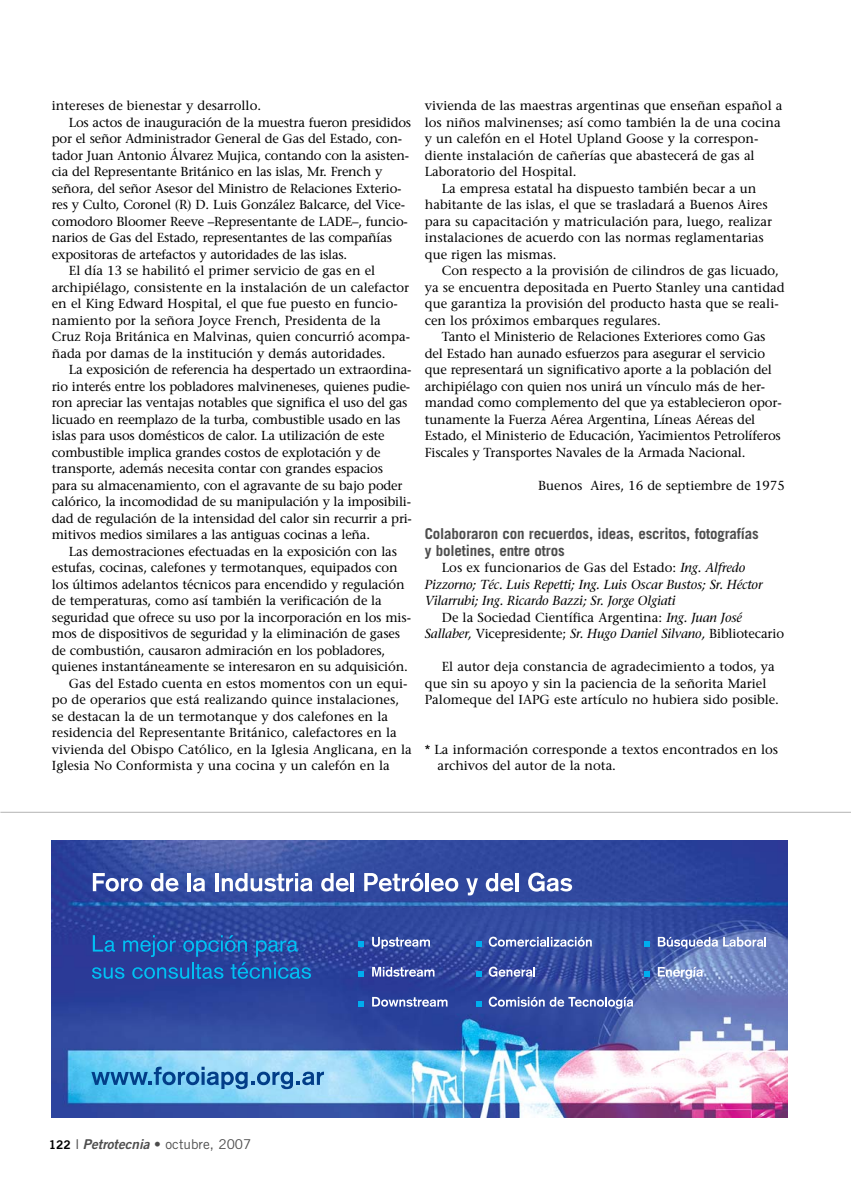
<style>
.page{position:relative;width:851px;height:1191px;background:#fff}
.page>*{position:absolute;margin:0;border:0;box-sizing:border-box;transform-origin:0 0}
.t1{font:700 15px/16.5px "Trade Gothic";letter-spacing:-.01em;color:#4d4d4d}
.t2{font:13.5px "Trade Gothic";color:#4d4d4d}
.t3{font:13.05px/16.5px "Stone Serif";letter-spacing:-.01em;color:#000}
.t4{font:italic 13.05px "Stone Serif";letter-spacing:-.01em;color:#000}
.s1{font-style:italic}
.s2{font-style:normal}
.s3{font-family:"Trade Gothic Bold Two";font-size:12px;color:#000}
.s4{font-family:"Trade Gothic Bold Two";font-style:italic}
</style>
<div class="page">
<img style="left:51px;top:840px;width:736px;height:277px">
<svg style="left:93px;top:873px;width:49px;height:18px"></svg>
<svg style="left:151px;top:873px;width:27px;height:18px"></svg>
<hr style="left:188px;top:873px;width:3px;height:18px;background:#fff">
<svg style="left:193px;top:878px;width:12px;height:13px"></svg>
<hr style="left:215px;top:873px;width:3px;height:18px;background:#fff">
<svg style="left:222px;top:873px;width:90px;height:18px"></svg>
<svg style="left:321px;top:873px;width:28px;height:18px"></svg>
<hr style="left:351px;top:873px;width:3px;height:18px;background:#fff">
<svg style="left:364px;top:873px;width:59px;height:18px"></svg>
<hr style="left:425px;top:873px;width:3px;height:18px;background:#fff">
<svg style="left:431px;top:878px;width:27px;height:13px"></svg>
<svg style="left:466px;top:878px;width:12px;height:17px"></svg>
<svg style="left:485px;top:873px;width:28px;height:18px"></svg>
<hr style="left:515px;top:873px;width:3px;height:18px;background:#fff">
<svg style="left:528px;top:872px;width:44px;height:19px"></svg>
<svg style="left:91px;top:1066px;width:233px;height:23px;background:#60a7d5"></svg>
<svg style="left:92px;top:935px;width:219px;height:44px;background:#2357aa"></svg>
<svg style="left:372px;top:937px;width:58px;height:11px"></svg>
<svg style="left:372px;top:967px;width:62px;height:9px"></svg>
<svg style="left:372px;top:997px;width:75px;height:9px"></svg>
<svg style="left:488px;top:936px;width:103px;height:10px"></svg>
<svg style="left:488px;top:966px;width:47px;height:10px"></svg>
<svg style="left:488px;top:996px;width:145px;height:12px"></svg>
<svg style="left:657px;top:937px;width:109px;height:11px"></svg>
<svg style="left:657px;top:967px;width:45px;height:11px"></svg>
<svg style="left:358px;top:940px;width:6px;height:6px"></svg>
<svg style="left:358px;top:970px;width:6px;height:6px"></svg>
<svg style="left:358px;top:1000px;width:6px;height:6px"></svg>
<svg style="left:476px;top:940px;width:6px;height:6px"></svg>
<svg style="left:476px;top:970px;width:6px;height:6px"></svg>
<svg style="left:476px;top:1000px;width:6px;height:6px"></svg>
<svg style="left:644px;top:940px;width:6px;height:6px"></svg>
<svg style="left:644px;top:970px;width:6px;height:6px"></svg>
<hr style="left:0;top:812px;width:850px;height:1px;background:#b3b3b3">
<p class="t3" style="left:52px;top:98px;width:211px">intereses de bienestar y desarrollo.</p>
<p class="t3" style="left:69px;top:115px;width:344px">Los actos de inauguración de la muestra fueron presididos</p>
<p class="t3" style="left:52px;top:131px;width:351px">por el señor Administrador General de Gas del Estado, con-</p>
<p class="t3" style="left:52px;top:148px;width:359px">tador Juan Antonio Álvarez Mujica, contando con la asisten-</p>
<p class="t3" style="left:52px;top:164px;width:332px">cia del Representante Británico en las islas, Mr. French y</p>
<p class="t3" style="left:52px;top:181px;width:351px">señora, del señor Asesor del Ministro de Relaciones Exterio-</p>
<p class="t3" style="left:52px;top:197px;width:354px">res y Culto, Coronel (R) D. Luis González Balcarce, del Vice-</p>
<p class="t3" style="left:52px;top:214px;width:357px">comodoro Bloomer Reeve –Representante de LADE–, funcio-</p>
<p class="t3" style="left:52px;top:230px;width:342px">narios de Gas del Estado, representantes de las compañías</p>
<p class="t3" style="left:52px;top:247px;width:297px">expositoras de artefactos y autoridades de las islas.</p>
<p class="t3" style="left:69px;top:263px;width:308px">El día 13 se habilitó el primer servicio de gas en el</p>
<p class="t3" style="left:52px;top:280px;width:359px">archipiélago, consistente en la instalación de un calefactor</p>
<p class="t3" style="left:52px;top:296px;width:347px">en el King Edward Hospital, el que fue puesto en funcio-</p>
<p class="t3" style="left:52px;top:313px;width:330px">namiento por la señora Joyce French, Presidenta de la</p>
<p class="t3" style="left:52px;top:329px;width:360px">Cruz Roja Británica en Malvinas, quien concurrió acompa-</p>
<p class="t3" style="left:52px;top:346px;width:335px">ñada por damas de la institución y demás autoridades.</p>
<p class="t3" style="left:69px;top:362px;width:344px">La exposición de referencia ha despertado un extraordina-</p>
<p class="t3" style="left:52px;top:379px;width:360px">rio interés entre los pobladores malvineneses, quienes pudie-</p>
<p class="t3" style="left:52px;top:395px;width:357px">ron apreciar las ventajas notables que significa el uso del gas</p>
<p class="t3" style="left:52px;top:412px;width:350px">licuado en reemplazo de la turba, combustible usado en las</p>
<p class="t3" style="left:52px;top:428px;width:334px">islas para usos domésticos de calor. La utilización de este</p>
<p class="t3" style="left:52px;top:445px;width:330px">combustible implica grandes costos de explotación y de</p>
<p class="t3" style="left:52px;top:461px;width:332px">transporte, además necesita contar con grandes espacios</p>
<p class="t3" style="left:52px;top:478px;width:352px">para su almacenamiento, con el agravante de su bajo poder</p>
<p class="t3" style="left:52px;top:494px;width:360px">calórico, la incomodidad de su manipulación y la imposibili-</p>
<p class="t3" style="left:52px;top:511px;width:361px">dad de regulación de la intensidad del calor sin recurrir a pri-</p>
<p class="t3" style="left:52px;top:527px;width:320px">mitivos medios similares a las antiguas cocinas a leña.</p>
<p class="t3" style="left:69px;top:544px;width:329px">Las demostraciones efectuadas en la exposición con las</p>
<p class="t3" style="left:52px;top:560px;width:347px">estufas, cocinas, calefones y termotanques, equipados con</p>
<p class="t3" style="left:52px;top:577px;width:354px">los últimos adelantos técnicos para encendido y regulación</p>
<p class="t3" style="left:52px;top:593px;width:331px">de temperaturas, como así también la verificación de la</p>
<p class="t3" style="left:52px;top:610px;width:360px">seguridad que ofrece su uso por la incorporación en los mis-</p>
<p class="t3" style="left:52px;top:626px;width:350px">mos de dispositivos de seguridad y la eliminación de gases</p>
<p class="t3" style="left:52px;top:643px;width:335px">de combustión, causaron admiración en los pobladores,</p>
<p class="t3" style="left:52px;top:659px;width:357px">quienes instantáneamente se interesaron en su adquisición.</p>
<p class="t3" style="left:69px;top:676px;width:340px">Gas del Estado cuenta en estos momentos con un equi-</p>
<p class="t3" style="left:52px;top:692px;width:349px">po de operarios que está realizando quince instalaciones,</p>
<p class="t3" style="left:52px;top:709px;width:337px">se destacan la de un termotanque y dos calefones en la</p>
<p class="t3" style="left:52px;top:725px;width:346px">residencia del Representante Británico, calefactores en la</p>
<p class="t3" style="left:52px;top:742px;width:361px">vivienda del Obispo Católico, en la Iglesia Anglicana, en la</p>
<p class="t3" style="left:52px;top:758px;width:339px">Iglesia No Conformista y una cocina y un calefón en la</p>
<p class="t3" style="left:424px;top:98px;width:359px">vivienda de las maestras argentinas que enseñan español a</p>
<p class="t3" style="left:424px;top:115px;width:357px">los niños malvinenses; así como también la de una cocina</p>
<p class="t3" style="left:424px;top:131px;width:335px">y un calefón en el Hotel Upland Goose y la correspon-</p>
<p class="t3" style="left:424px;top:148px;width:331px">diente instalación de cañerías que abastecerá de gas al</p>
<p class="t3" style="left:424px;top:164px;width:153px">Laboratorio del Hospital.</p>
<p class="t3" style="left:442px;top:181px;width:316px">La empresa estatal ha dispuesto también becar a un</p>
<p class="t3" style="left:424px;top:197px;width:344px">habitante de las islas, el que se trasladará a Buenos Aires</p>
<p class="t3" style="left:424px;top:214px;width:349px">para su capacitación y matriculación para, luego, realizar</p>
<p class="t3" style="left:424px;top:230px;width:340px">instalaciones de acuerdo con las normas reglamentarias</p>
<p class="t3" style="left:424px;top:247px;width:133px">que rigen las mismas.</p>
<p class="t3" style="left:442px;top:263px;width:338px">Con respecto a la provisión de cilindros de gas licuado,</p>
<p class="t3" style="left:424px;top:280px;width:361px">ya se encuentra depositada en Puerto Stanley una cantidad</p>
<p class="t3" style="left:424px;top:296px;width:355px">que garantiza la provisión del producto hasta que se reali-</p>
<p class="t3" style="left:424px;top:313px;width:237px">cen los próximos embarques regulares.</p>
<p class="t3" style="left:442px;top:329px;width:325px">Tanto el Ministerio de Relaciones Exteriores como Gas</p>
<p class="t3" style="left:424px;top:346px;width:342px">del Estado han aunado esfuerzos para asegurar el servicio</p>
<p class="t3" style="left:424px;top:362px;width:348px">que representará un significativo aporte a la población del</p>
<p class="t3" style="left:424px;top:379px;width:342px">archipiélago con quien nos unirá un vínculo más de her-</p>
<p class="t3" style="left:424px;top:395px;width:358px">mandad como complemento del que ya establecieron opor-</p>
<p class="t3" style="left:424px;top:412px;width:332px">tunamente la Fuerza Aérea Argentina, Líneas Aéreas del</p>
<p class="t3" style="left:424px;top:428px;width:357px">Estado, el Ministerio de Educación, Yacimientos Petrolíferos</p>
<p class="t3" style="left:424px;top:445px;width:322px">Fiscales y Transportes Navales de la Armada Nacional.</p>
<p class="t3" style="left:538px;top:478px;width:248px">Buenos Aires, 16 de septiembre de 1975</p>
<p class="t1" style="left:424px;top:527px;width:335px">Colaboraron con recuerdos, ideas, escritos, fotografías y boletines, entre otros</p>
<p class="t3" style="left:442px;top:560px;width:305px">Los ex funcionarios de Gas del Estado: <span class="s1">Ing. Alfredo</span></p>
<p class="t4" style="left:424px;top:578px;width:339px">Pizzorno; Téc. Luis Repetti; Ing. Luis Oscar Bustos; Sr. Héctor</p>
<p class="t4" style="left:424px;top:595px;width:252px">Vilarrubi; Ing. Ricardo Bazzi; Sr. Jorge Olgiati</p>
<p class="t3" style="left:442px;top:610px;width:302px">De la Sociedad Científica Argentina: <span class="s1">Ing. Juan José</span></p>
<p class="t4" style="left:424px;top:628px;width:361px">Sallaber, <span class="s2">Vicepresidente;</span> Sr. Hugo Daniel Silvano, <span class="s2">Bibliotecario</span></p>
<p class="t3" style="left:424px;top:659px;width:355px;text-indent:17px">El autor deja constancia de agradecimiento a todos, ya que sin su apoyo y sin la paciencia de la señorita Mariel<br>Palomeque del IAPG este artículo no hubiera sido posible.</p>
<p class="t3" style="left:437px;top:742px;width:342px;text-indent:-13px">* La información corresponde a textos encontrados en los archivos del autor de la nota.</p>
<p class="t2" style="left:49px;top:1139px;width:204px"><span class="s3">122</span> I <span class="s4">Petrotecnia</span> • octubre, 2007</p>
</div>
